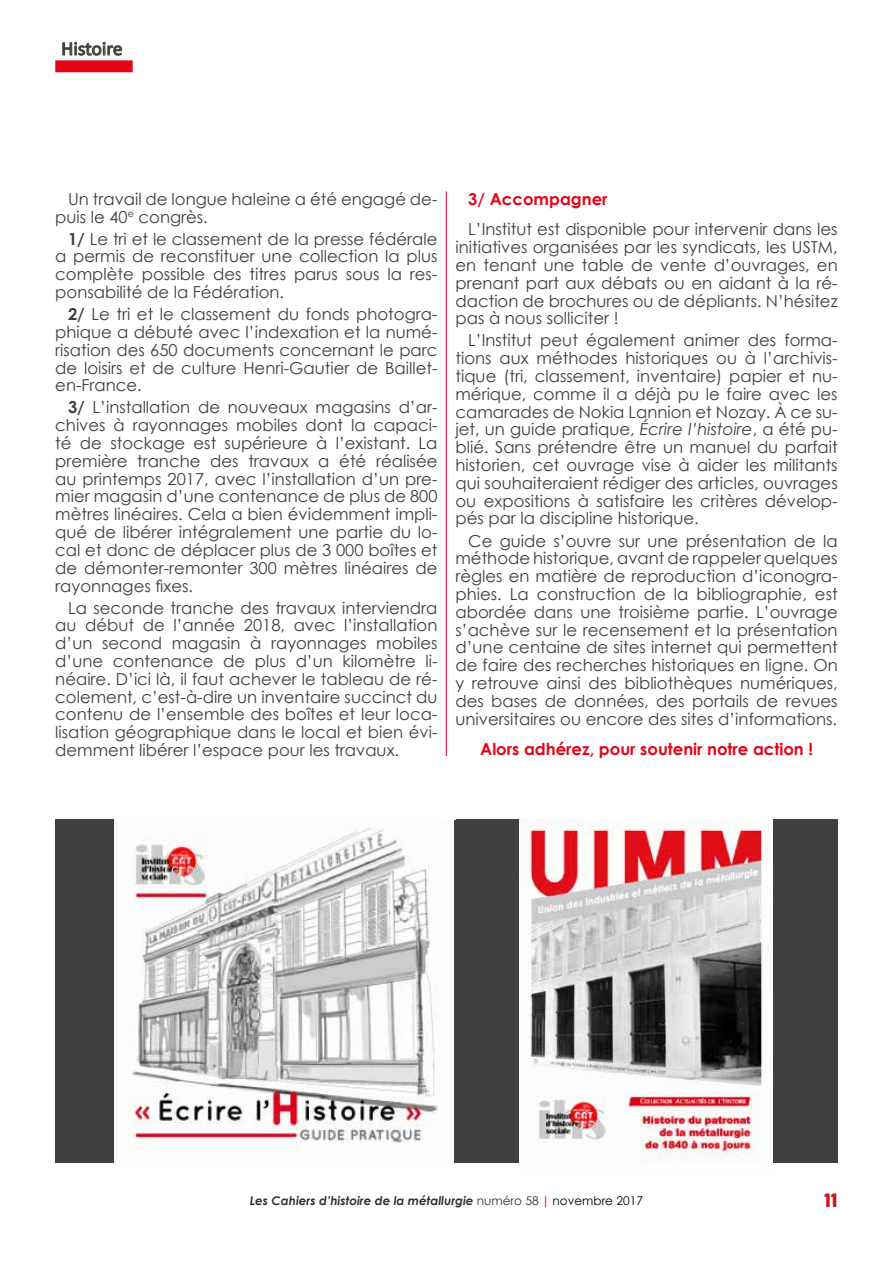
<style>
.page{position:relative;width:893px;height:1263px;background:#fff}
.page>*{position:absolute;margin:0;border:0;box-sizing:border-box;transform-origin:0 0}
.t1{font:19.5px "Calibri";color:#404040}
.t2{font:18px "COCOGOOSE";color:#cd171a}
.t3{font:16.5px/17.9px "Century Gothic";color:#3e3e3e;text-align:justify}
.t4{font:700 16.5px "Century Gothic";color:#e30517}
.t5{font:italic 700 12px "Century Gothic";color:#2b3234}
.s1{font-weight:700}
.s2{font-style:italic}
.s3{font-weight:400;font-style:normal}
.s4{font-style:normal;color:#e2001a}
.s5{font-weight:400;font-style:normal;color:#000}
</style>
<div class="page">
<div style="left:55px;top:60px;width:78px;height:12px;background:#e30517;border:2px solid #e30517"></div>
<hr style="left:446px;top:191px;width:1px;height:972px;background:#e2001a">
<svg style="left:62px;top:42px;width:60px;height:14px"></svg>
<div style="left:55px;top:820px;width:783px;height:343px;background:#404040"></div>
<img style="left:115px;top:820px;width:338px;height:343px">
<img style="left:519px;top:819px;width:254px;height:344px">
<div style="left:437px;top:756px;width:18px;height:64px;background:#fff"></div>
<p class="t1" style="left:61px;top:36px;width:63px">Histoire</p>
<p class="t3" style="left:55px;top:190px;width:384px;text-indent:13px">Un travail de longue haleine a été engagé de&shy;puis le 40<sup>e</sup> congrès.</p>
<p class="t3" style="left:55px;top:230px;width:384px;text-indent:13px"><span class="s1">1/</span> Le tri et le classement de la presse fédérale a permis de reconstituer une collection la plus complète possible des titres parus sous la res&shy;ponsabilité de la Fédération.</p>
<p class="t3" style="left:55px;top:305px;width:384px;text-indent:13px"><span class="s1">2/</span> Le tri et le classement du fonds photogra&shy;phique a débuté avec l’indexation et la numé&shy;risation des 650 documents concernant le parc de loisirs et de culture Henri-Gautier de Baillet&shy;en-France.</p>
<p class="t3" style="left:55px;top:398px;width:384px;text-indent:13px"><span class="s1">3/</span> L’installation de nouveaux magasins d’ar&shy;chives à rayonnages mobiles dont la capaci&shy;té de stockage est supérieure à l’existant. La première tranche des travaux a été réalisée au printemps 2017, avec l’installation d’un pre&shy;mier magasin d’une contenance de plus de 800 mètres linéaires. Cela a bien évidemment impli&shy;qué de libérer intégralement une partie du lo&shy;cal et donc de déplacer plus de 3 000 boîtes et de démonter-remonter 300 mètres linéaires de rayonnages fixes.</p>
<p class="t3" style="left:55px;top:598px;width:384px;text-indent:13px">La seconde tranche des travaux interviendra au début de l’année 2018, avec l’installation d’un second magasin à rayonnages mobiles d’une contenance de plus d’un kilomètre li&shy;néaire. D’ici là, il faut achever le tableau de ré&shy;colement, c’est-à-dire un inventaire succinct du contenu de l’ensemble des boîtes et leur loca&shy;lisation géographique dans le local et bien évi&shy;demment libérer l’espace pour les travaux.</p>
<p class="t4" style="left:468px;top:186px;width:141px">3/ Accompagner</p>
<p class="t3" style="left:455px;top:220px;width:384px;text-indent:13px">L’Institut est disponible pour intervenir dans les initiatives organisées par les syndicats, les USTM, en tenant une table de vente d’ouvrages, en prenant part aux débats ou en aidant à la ré&shy;daction de brochures ou de dépliants. N’hésitez pas à nous solliciter !</p>
<p class="t3" style="left:455px;top:331px;width:384px;text-indent:13px">L’Institut peut également animer des forma&shy;tions aux méthodes historiques ou à l’archivis&shy;tique (tri, classement, inventaire) papier et nu&shy;mérique, comme il a déjà pu le faire avec les camarades de Nokia Lannion et Nozay. À ce su&shy;jet, un guide pratique, <span class="s2">Écrire l’histoire</span>, a été pu&shy;blié. Sans prétendre être un manuel du parfait historien, cet ouvrage vise à aider les militants qui souhaiteraient rédiger des articles, ouvrages ou expositions à satisfaire les critères dévelop&shy;pés par la discipline historique.</p>
<p class="t3" style="left:455px;top:531px;width:384px;text-indent:13px">Ce guide s’ouvre sur une présentation de la méthode historique, avant de rappeler quelques règles en matière de reproduction d’iconogra&shy;phies. La construction de la bibliographie, est abordée dans une troisième partie. L’ouvrage s’achève sur le recensement et la présentation d’une centaine de sites internet qui permettent de faire des recherches historiques en ligne. On y retrouve ainsi des bibliothèques numériques, des bases de données, des portails de revues universitaires ou encore des sites d’informations.</p>
<p class="t4" style="left:480px;top:737px;width:334px">Alors adhérez, pour soutenir notre action !</p>
<p class="t5" style="left:250px;top:1191px;width:395px">Les Cahiers d’histoire de la métallurgie <span class="s3">numéro 58</span> <span class="s4">|</span> <span class="s5">novembre 2017</span></p>
<p class="t2" style="left:824px;top:1187px;width:15px">11</p>
</div>
